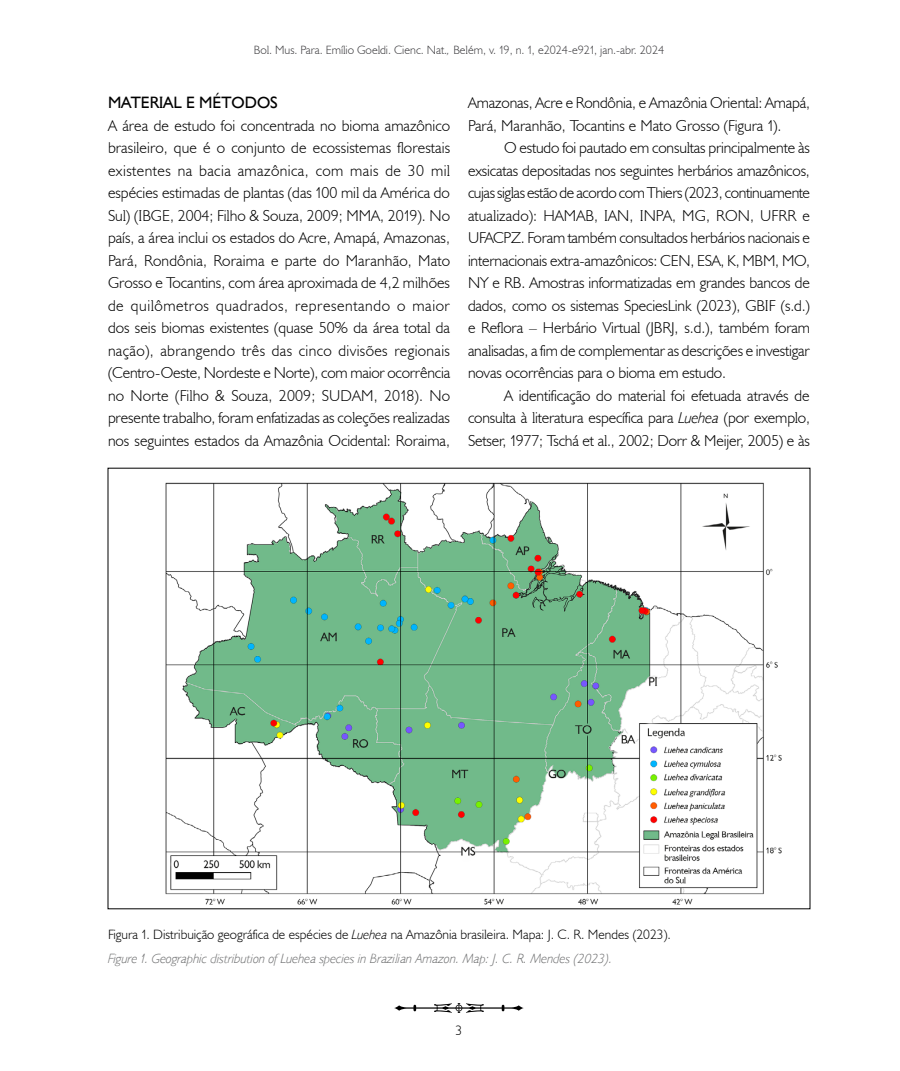
<style>
.page{position:relative;width:900px;height:1071px;background:#fff}
.page>*{position:absolute;margin:0;border:0;box-sizing:border-box;transform-origin:0 0}
.TÓPICOS{font:700 16.5px "MPEG";color:#000}
.CORPO_DO_ARTIGO_SEM{font:15.75px/22.5px "MPEG";color:#000;text-align:justify}
.CORPO_DO_ARTIGO{font:15.75px/22.5px "MPEG";letter-spacing:-.01em;color:#000;text-align:justify}
.LEGENDAS_FIGURAS{font:13.5px "MPEG";color:#000}
.LEGENDAS_FIGURES{font:italic 13.5px "MPEG";color:#707172}
.t1{font:12px "MPEG";color:#3e3d40}
.s1{font-style:italic}
</style>
<div class="page">
<svg style="left:394px;top:1003px;width:130px;height:10px"></svg>
<img style="left:165px;top:482px;width:617px;height:423px">
<p class="t1" style="left:254px;top:43px;width:412px">Bol. Mus. Para. Emílio Goeldi. Cienc. Nat.<span class="s1">,</span> Belém, v. 19, n. 1, e2024-e921, jan.-abr. 2024</p>
<p class="TÓPICOS" style="left:108px;top:92px;width:171px">MATERIAL E MÉTODOS</p>
<p class="CORPO_DO_ARTIGO_SEM" style="left:108px;top:114px;width:344px">A área de estudo foi concentrada no bioma amazônico brasileiro, que é o conjunto de ecossistemas florestais existentes na bacia amazônica, com mais de 30 mil espécies estimadas de plantas (das 100 mil da América do Sul) (IBGE, 2004; Filho &amp; Souza, 2009; MMA, 2019). No país, a área inclui os estados do Acre, Amapá, Amazonas, Pará, Rondônia, Roraima e parte do Maranhão, Mato Grosso e Tocantins, com área aproximada de 4,2 milhões de quilômetros quadrados, representando o maior dos seis biomas existentes (quase 50% da área total da nação), abrangendo três das cinco divisões regionais (Centro-Oeste, Nordeste e Norte), com maior ocorrência no Norte (Filho &amp; Souza, 2009; SUDAM, 2018). No presente trabalho, foram enfatizadas as coleções realizadas nos seguintes estados da Amazônia Ocidental: Roraima,</p>
<p class="CORPO_DO_ARTIGO_SEM" style="left:468px;top:91px;width:344px">Amazonas, Acre e Rondônia, e Amazônia Oriental: Amapá,<br>Pará, Maranhão, Tocantins e Mato Grosso (Figura 1).</p>
<p class="CORPO_DO_ARTIGO" style="left:468px;top:136px;width:344px;text-indent:36px">O estudo foi pautado em consultas principalmente às exsicatas depositadas nos seguintes herbários amazônicos, cujas siglas estão de acordo com Thiers (2023, continuamente atualizado): HAMAB, IAN, INPA, MG, RON, UFRR e UFACPZ. Foram também consultados herbários nacionais e internacionais extra-amazônicos: CEN, ESA, K, MBM, MO, NY e RB. Amostras informatizadas em grandes bancos de dados, como os sistemas SpeciesLink (2023), GBIF (s.d.) e Reflora – Herbário Virtual (JBRJ, s.d.), também foram analisadas, a fim de complementar as descrições e investigar novas ocorrências para o bioma em estudo.</p>
<p class="CORPO_DO_ARTIGO" style="left:468px;top:384px;width:344px;text-indent:36px">A identificação do material foi efetuada através de consulta à literatura específica para <span class="s1">Luehea</span> (por exemplo, Setser, 1977; Tschá et al., 2002; Dorr &amp; Meijer, 2005) e às</p>
<p class="LEGENDAS_FIGURAS" style="left:108px;top:926px;width:564px">Figura 1. Distribuição geográfica de espécies de <span class="s1">Luehea</span> na Amazônia brasileira. Mapa: J. C. R. Mendes (2023).</p>
<p class="LEGENDAS_FIGURES" style="left:108px;top:950px;width:506px">Figure 1. Geographic distribution of Luehea species in Brazilian Amazon. Map: J. C. R. Mendes (2023).</p>
<p class="LEGENDAS_FIGURAS" style="left:456px;top:1022px;width:8px">3</p>
</div>
